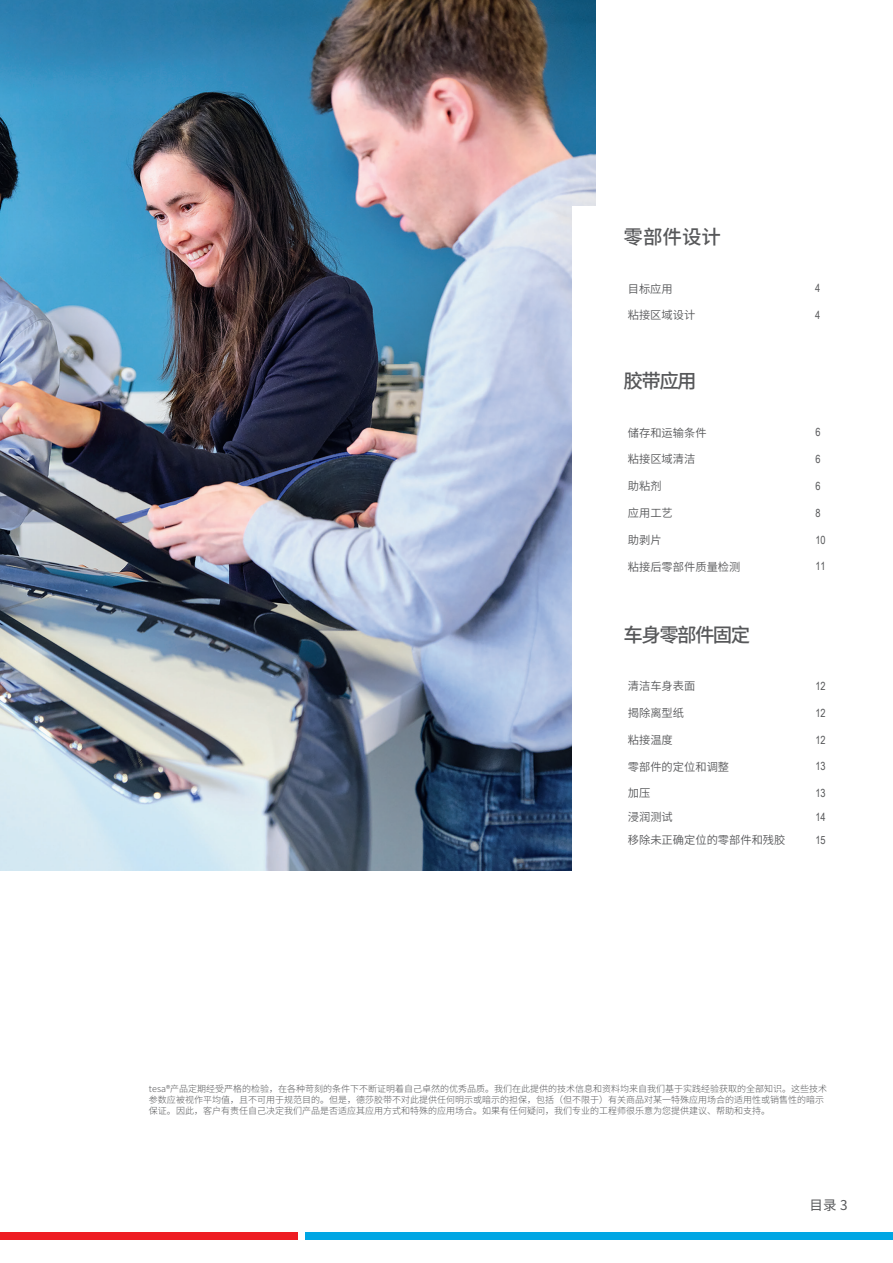
<style>
.page{position:relative;width:893px;height:1263px;background:#fff}
.page>*{position:absolute;margin:0;border:0;box-sizing:border-box;transform-origin:0 0}
.t1{font:500 19.5px "Source Han Sans CN";letter-spacing:-.085em;color:#57585a}
.t2{font:13.5px "Source Han Sans CN";color:#57585a}
.t3{font:11.25px "Source Han Sans CN";color:#57585a}
.t4{font:11.25px "Arial Narrow";color:#57585a}
.t5{font:300 9px/10.8px "Source Han Sans CN";color:#57585a}
</style>
<div class="page">
<div style="left:0;top:1232px;width:298px;height:8px;background:#ee1d23"></div>
<div style="left:305px;top:1232px;width:588px;height:8px;background:#00a6e4"></div>
<img style="left:0;top:0;width:595px;height:870px">
<div style="left:572px;top:206px;width:36px;height:675px;background:#fff"></div>
<h1 class="t1" style="left:623px;top:226px;width:99px">零部件设计</h1>
<p class="t3" style="left:628px;top:282px;width:46px">目标应用</p>
<p class="t4" style="left:815px;top:282px;width:7px">4</p>
<p class="t3" style="left:628px;top:309px;width:69px">粘接区域设计</p>
<p class="t4" style="left:815px;top:309px;width:7px">4</p>
<h1 class="t1" style="left:624px;top:370px;width:75px">胶带应用</h1>
<p class="t3" style="left:628px;top:426px;width:80px">储存和运输条件</p>
<p class="t4" style="left:815px;top:426px;width:7px">6</p>
<p class="t3" style="left:628px;top:453px;width:69px">粘接区域清洁</p>
<p class="t4" style="left:815px;top:453px;width:7px">6</p>
<p class="t3" style="left:628px;top:480px;width:35px">助粘剂</p>
<p class="t4" style="left:815px;top:479px;width:7px">6</p>
<p class="t3" style="left:628px;top:507px;width:46px">应用工艺</p>
<p class="t4" style="left:815px;top:506px;width:7px">8</p>
<p class="t3" style="left:628px;top:533px;width:35px">助剥片</p>
<p class="t4" style="left:815px;top:533px;width:12px">10</p>
<p class="t3" style="left:628px;top:560px;width:114px">粘接后零部件质量检测</p>
<p class="t4" style="left:815px;top:560px;width:12px">11</p>
<h1 class="t1" style="left:624px;top:624px;width:128px">车身零部件固定</h1>
<p class="t3" style="left:628px;top:680px;width:69px">清洁车身表面</p>
<p class="t4" style="left:815px;top:679px;width:12px">12</p>
<p class="t3" style="left:628px;top:707px;width:58px">揭除离型纸</p>
<p class="t4" style="left:815px;top:706px;width:12px">12</p>
<p class="t3" style="left:628px;top:733px;width:46px">粘接温度</p>
<p class="t4" style="left:815px;top:733px;width:12px">12</p>
<p class="t3" style="left:628px;top:760px;width:103px">零部件的定位和调整</p>
<p class="t4" style="left:815px;top:760px;width:12px">13</p>
<p class="t3" style="left:628px;top:787px;width:24px">加压</p>
<p class="t4" style="left:815px;top:787px;width:12px">13</p>
<p class="t3" style="left:628px;top:811px;width:46px">浸润测试</p>
<p class="t4" style="left:815px;top:810px;width:12px">14</p>
<p class="t3" style="left:628px;top:834px;width:159px">移除未正确定位的零部件和残胶</p>
<p class="t4" style="left:815px;top:833px;width:12px">15</p>
<p class="t5" style="left:149px;top:1084px;width:680px">tesa®产品定期经受严格的检验，在各种苛刻的条件下不断证明着自己卓然的优秀品质。我们在此提供的技术信息和资料均来自我们基于实践经验获取的全部知识。这些技术参数应被视作平均值，且不可用于规范目的。但是，德莎胶带不对此提供任何明示或暗示的担保，包括（但不限于）有关商品对某一特殊应用场合的适用性或销售性的暗示保证。因此，客户有责任自己决定我们产品是否适应其应用方式和特殊的应用场合。如果有任何疑问，我们专业的工程师很乐意为您提供建议、帮助和支持。</p>
<h2 class="t2" style="left:809px;top:1198px;width:40px">目录 3</h2>
</div>
